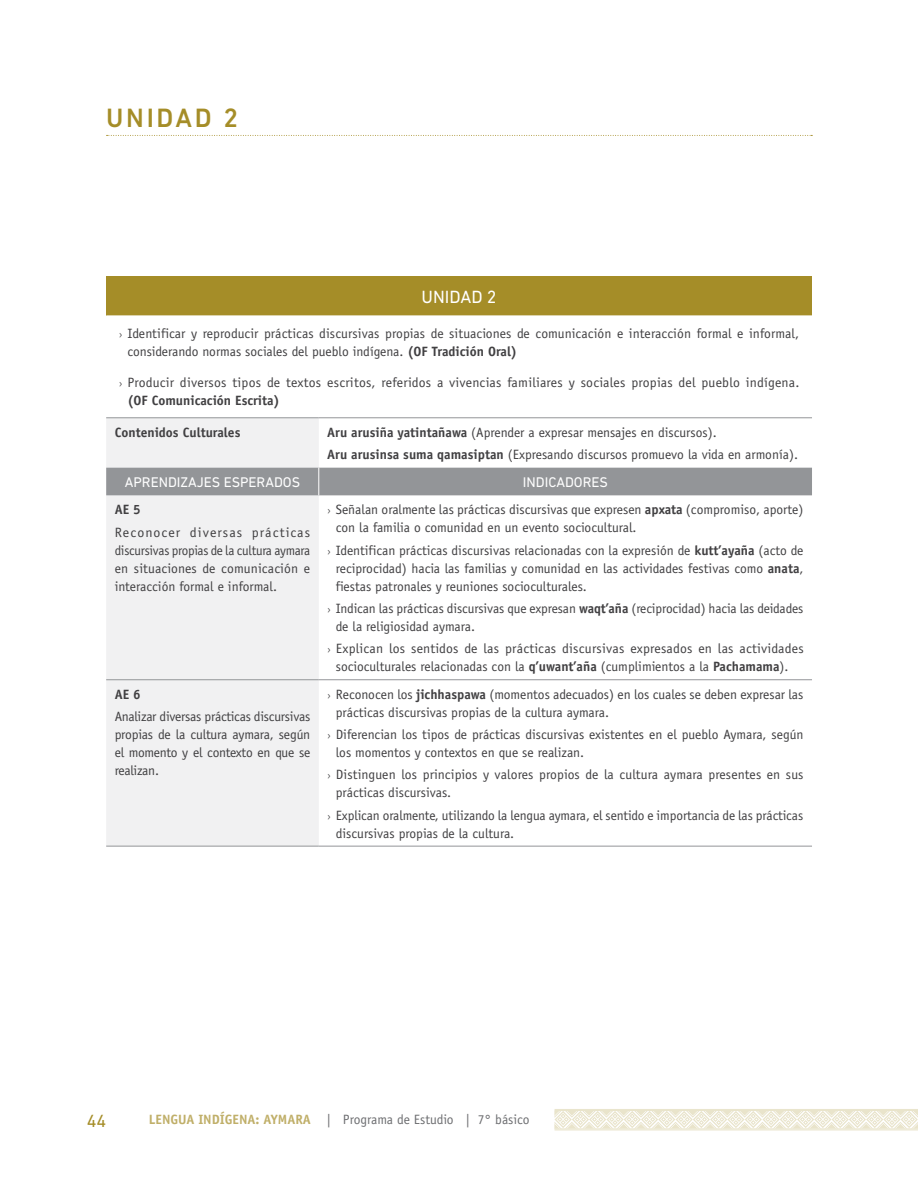
<style>
.page{position:relative;width:918px;height:1188px;background:#fff}
.page>*{position:absolute;margin:0;border:0;box-sizing:border-box;transform-origin:0 0}
.t1{font:500 27px "DIN Next LT Pro";color:#a58d28}
.t2{font:18px "DIN Next LT Pro";color:#fff}
.t3{font:18px "DIN Next LT Pro";color:#a58d28}
.t4{font:14.25px "DIN Next LT Pro";color:#fff}
.t5{font:13.5px/18px "Officina Sans";color:#414042}
.t6{font:13.5px "Officina Sans";color:#6d6e71}
.t7{font:700 13.5px "Officina Sans";color:#414042}
.s1{font-family:"Dignathin"}
.s2{font-weight:700}
.s3{font-weight:700;color:#c0af69}
</style>
<div class="page">
<svg style="left:555px;top:1111px;width:363px;height:18px"></svg>
<hr style="left:555px;top:1110px;width:363px;height:1px;background:#e9e4cb">
<hr style="left:555px;top:1129px;width:363px;height:1px;background:#e9e4cb">
<hr style="left:555px;top:1109px;width:363px;height:1px;background:#e9e4cb">
<hr style="left:555px;top:1130px;width:363px;height:1px;background:#e9e4cb">
<svg style="left:107px;top:135px;width:705px;height:1px"></svg>
<div style="left:106px;top:276px;width:706px;height:39px;background:#a58d28"></div>
<svg style="left:106px;top:315px;width:706px;height:153px"></svg>
<div style="left:106px;top:418px;width:213px;height:428px;background:#f1f1f2"></div>
<div style="left:106px;top:468px;width:706px;height:27px;background:#939598"></div>
<hr style="left:106px;top:846px;width:213px;height:1px;background:#939598">
<hr style="left:319px;top:846px;width:493px;height:1px;background:#939598">
<hr style="left:319px;top:417px;width:493px;height:1px;background:#939598">
<hr style="left:106px;top:417px;width:213px;height:1px;background:#939598">
<hr style="left:106px;top:679px;width:213px;height:1px;background:#939598">
<hr style="left:319px;top:679px;width:493px;height:1px;background:#939598">
<h1 class="t1" style="left:106px;top:102px;width:134px">Unidad 2</h1>
<h2 class="t2" style="left:422px;top:286px;width:22px">UNIDAD</h2>
<h2 class="t2" style="left:487px;top:286px;width:11px">2</h2>
<p class="t5" style="left:127px;top:325px;width:673px;text-indent:-9px"><span class="s1">&gt;</span> Identificar y reproducir prácticas discursivas propias de situaciones de comunicación e interacción formal e informal, considerando normas sociales del pueblo indígena. <span class="s2">(OF Tradición Oral)</span></p>
<p class="t5" style="left:127px;top:373px;width:673px;text-indent:-9px"><span class="s1">&gt;</span> Producir diversos tipos de textos escritos, referidos a vivencias familiares y sociales propias del pueblo indígena. <span class="s2">(OF Comunicación Escrita)</span></p>
<p class="t7" style="left:115px;top:424px;width:127px">Contenidos Culturales</p>
<p class="t5" style="left:327px;top:421px;width:472px;line-height:22.2px"><span class="s2">Aru arusiña yatintañawa</span> (Aprender a expresar mensajes en discursos).<br><span class="s2">Aru arusinsa suma qamasiptan</span> (Expresando discursos promuevo la vida en armonía).</p>
<p class="t4" style="left:125px;top:474px;width:18px">APRENDI</p>
<p class="t4" style="left:181px;top:474px;width:17px">ZAJES</p>
<p class="t4" style="left:224px;top:474px;width:10px">ESPERADOS</p>
<p class="t4" style="left:523px;top:474px;width:13px">INDICADORES</p>
<p class="t7" style="left:115px;top:501px;width:28px">AE 5</p>
<p class="t5" style="left:115px;top:523px;width:197px;text-align:justify">Reconocer diversas prácticas discursivas propias de la cultura aymara en situaciones de comunicación e interacción formal e informal.</p>
<p class="t5" style="left:336px;top:501px;width:469px;text-indent:-9px"><span class="s1">&gt;</span> Señalan oralmente las prácticas discursivas que expresen <span class="s2">apxata</span> (compromiso, aporte) con la familia o comunidad en un evento sociocultural.</p>
<p class="t5" style="left:336px;top:541px;width:469px;text-align:justify;text-indent:-9px"><span class="s1">&gt;</span> Identifican prácticas discursivas relacionadas con la expresión de <span class="s2">kutt’ayaña</span> (acto de reciprocidad) hacia las familias y comunidad en las actividades festivas como <span class="s2">anata</span>, fiestas patronales y reuniones socioculturales.</p>
<p class="t5" style="left:336px;top:599px;width:469px;text-indent:-9px"><span class="s1">&gt;</span> Indican las prácticas discursivas que expresan <span class="s2">waqt’aña</span> (reciprocidad) hacia las deidades de la religiosidad aymara.</p>
<p class="t5" style="left:327px;top:640px;width:478px;text-align:center"><span class="s1">&gt;</span> Explican los sentidos de las prácticas discursivas expresados en las actividades socioculturales relacionadas con la <span class="s2">q’uwant’aña</span> (cumplimientos a la <span class="s2">Pachamama</span>).</p>
<p class="t7" style="left:115px;top:686px;width:28px">AE 6</p>
<p class="t5" style="left:115px;top:708px;width:197px;text-align:justify">Analizar diversas prácticas discursivas propias de la cultura aymara, según el momento y el contexto en que se realizan.</p>
<p class="t5" style="left:336px;top:685px;width:469px;text-indent:-9px"><span class="s1">&gt;</span> Reconocen los <span class="s2">jichhaspawa</span> (momentos adecuados) en los cuales se deben expresar las prácticas discursivas propias de la cultura aymara.</p>
<p class="t5" style="left:336px;top:726px;width:469px;text-indent:-9px"><span class="s1">&gt;</span> Diferencian los tipos de prácticas discursivas existentes en el pueblo Aymara, según los momentos y contextos en que se realizan.</p>
<p class="t5" style="left:336px;top:766px;width:469px;text-indent:-9px"><span class="s1">&gt;</span> Distinguen los principios y valores propios de la cultura aymara presentes en sus prácticas discursivas.</p>
<p class="t5" style="left:336px;top:806px;width:469px;text-indent:-9px"><span class="s1">&gt;</span> Explican oralmente, utilizando la lengua aymara, el sentido e importancia de las prácticas discursivas propias de la cultura.</p>
<h2 class="t3" style="left:87px;top:1110px;width:21px">44</h2>
<p class="t6" style="left:149px;top:1112px;width:382px"><span class="s3">lENGUA INDÍGENA: AYMARA</span> | Programa de Estudio | 7° básico</p>
</div>
